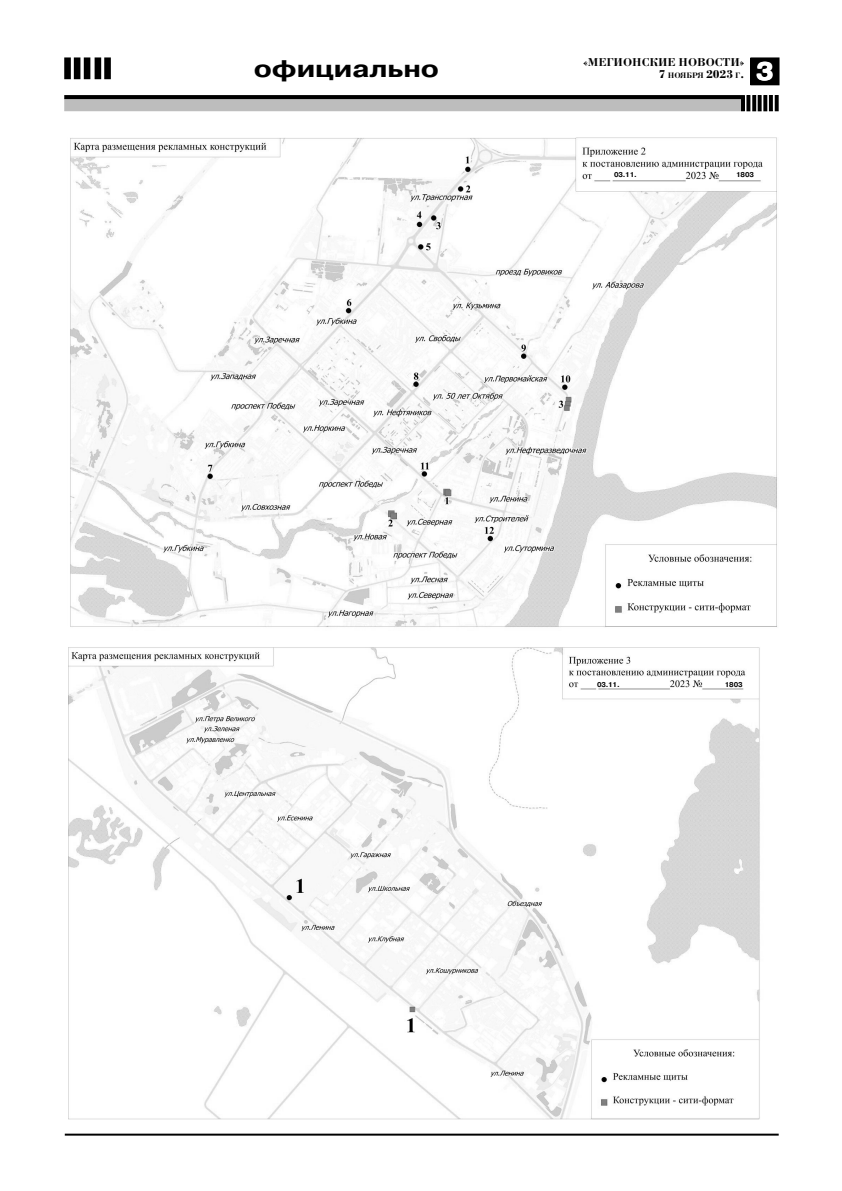
<style>
.page{position:relative;width:842px;height:1191px;background:#fff}
.page>*{position:absolute;margin:0;border:0;box-sizing:border-box;transform-origin:0 0}
.t1{font:700 24px "Pragmatica C";letter-spacing:-.005em;color:#000;scale:1.2 1}
.t2{font:700 24px "Pragmatica Light C";color:#fff;scale:1.2 1}
.t3{font:700 12px "Bodoni C";color:#000}
.t4{font:700 8.4px "Bodoni C";color:#000}
.t5{font:700 7px "Pragmatica C";letter-spacing:-.015em;color:#000}
.s1{font-size:12px}
</style>
<div class="page">
<hr style="left:65px;top:1133px;width:714px;height:2px;background:#000">
<div style="left:751px;top:58px;width:28px;height:27px;background:#000"></div>
<div style="left:750px;top:57px;width:29px;height:28px;border:1px solid #000"></div>
<div style="left:84px;top:57px;width:6px;height:22px;border:2px solid #000"></div>
<div style="left:74px;top:57px;width:6px;height:22px;border:2px solid #000"></div>
<div style="left:65px;top:58px;width:5px;height:20px;background:#000"></div>
<div style="left:64px;top:57px;width:7px;height:22px;border:2px solid #000"></div>
<div style="left:105px;top:58px;width:5px;height:20px;background:#000"></div>
<div style="left:104px;top:57px;width:7px;height:22px;border:2px solid #000"></div>
<div style="left:95px;top:57px;width:6px;height:22px;border:2px solid #000"></div>
<div style="left:65px;top:99px;width:678px;height:12px;background:#bdbdbd"></div>
<div style="left:64px;top:98px;width:680px;height:13px;border:1px solid #bdbdbd"></div>
<svg style="left:64px;top:95px;width:681px;height:4px;background:#040404"></svg>
<div style="left:741px;top:96px;width:4px;height:15px;border:1px solid #000"></div>
<div style="left:746px;top:95px;width:4px;height:16px;border:1px solid #000"></div>
<div style="left:752px;top:95px;width:4px;height:16px;border:1px solid #000"></div>
<div style="left:758px;top:95px;width:4px;height:16px;border:1px solid #000"></div>
<div style="left:763px;top:95px;width:4px;height:16px;border:1px solid #000"></div>
<div style="left:769px;top:95px;width:4px;height:16px;border:1px solid #000"></div>
<div style="left:775px;top:95px;width:4px;height:16px;border:1px solid #000"></div>
<img style="left:70px;top:137px;width:707px;height:490px">
<img style="left:68px;top:647px;width:692px;height:473px">
<p class="t3" style="left:583px;top:56px;width:163px">«МЕГИОНСКИЕ НОВОСТИ»</p>
<p class="t1" style="left:254px;top:55px;width:156px">официально</p>
<p class="t4" style="left:659px;top:71px;width:87px"><span class="s1">7</span> НОЯБРЯ <span class="s1">2023</span> Г<span class="s1">.</span></p>
<p class="t2" style="left:756px;top:58px;width:16px">3</p>
<p class="t5" style="left:614px;top:170px;width:24px">03.11.</p>
<p class="t5" style="left:736px;top:170px;width:20px">1803</p>
<p class="t5" style="left:597px;top:680px;width:24px">03.11.</p>
<p class="t5" style="left:725px;top:680px;width:20px">1803</p>
</div>
